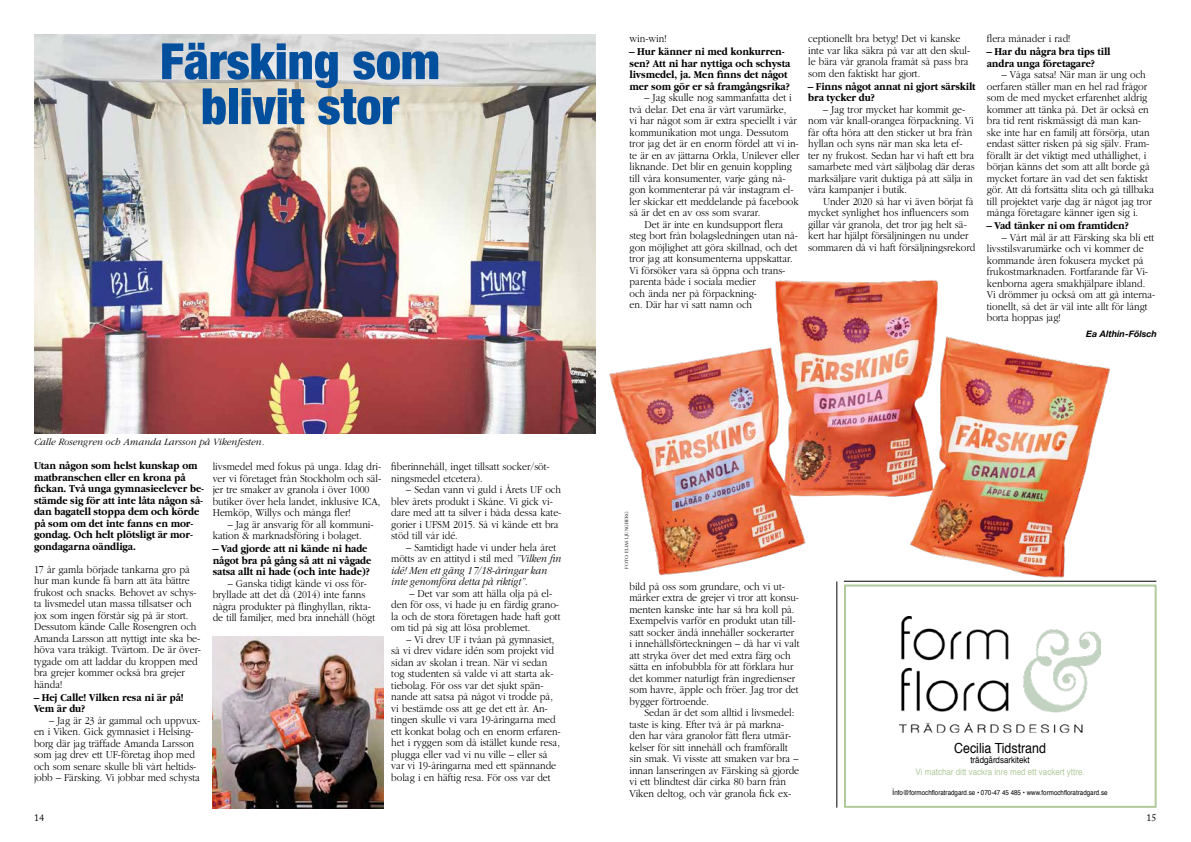
<style>
.page{position:relative;width:1191px;height:842px;background:#fff}
.page>*{position:absolute;margin:0;border:0;box-sizing:border-box;transform-origin:0 0}
.t1{font:900 condensed 50px/45px "Helvetica Neue";color:#024f9e;text-align:center}
.t2{font:14px "Helvetica";color:#000;scale:.89 1}
.t3{font:300 11px/11.5px "Garamond";color:#000;scale:.9 1}
.t4{font:700 11px/11.5px "Garamond";color:#000;scale:.9 1}
.t5{font:italic 300 11px/11.5px "Garamond";color:#000;scale:.9 1}
.t6{font:700 11px/11.5px "Garamond";color:#000}
.t7{font:italic 300 10px "Garamond";color:#000}
.t8{font:10px "Adobe Caslon Pro";color:#000}
.t9{font:9px "Helvetica";color:#b1ca9c;scale:.89 1}
.t10{font:9px "Helvetica";color:#000;scale:.89 1}
.t11{font:italic 700 9px "Helvetica Neue";color:#000}
.t12{font:7px "Helvetica";color:#000;scale:.89 1}
.t13{font:300 5px "Garamond";color:#000}
.s1{font-style:normal}
.s2{font-size:9px}
</style>
<div class="page">
<hr style="left:844px;top:581px;width:312px;height:1px;background:#000">
<div style="left:844px;top:584px;width:312px;height:224px;border:2px solid #b1ca9c"></div>
<img style="left:900px;top:616px;width:200px;height:117px">
<hr style="left:836px;top:581px;width:1px;height:227px;background:#000">
<img style="left:34px;top:34px;width:561px;height:400px">
<img style="left:213px;top:637px;width:170px;height:171px">
<img style="left:609px;top:280px;width:500px;height:320px">
<h1 class="t1" style="left:160px;top:36px;width:281px">Färsking som blivit stor</h1>
<p class="t7" style="left:34px;top:437px;width:232px">Calle Rosengren och Amanda Larsson på Vikenfesten.</p>
<p class="t4" style="left:34px;top:460px;width:190px">Utan någon som helst kunskap om matbranschen eller en krona på fickan. Två unga gymnasieelever be&shy;stämde sig för att inte låta någon så&shy;dan bagatell stoppa dem och körde på som om det inte fanns en mor&shy;gondag. Och helt plötsligt är mor&shy;gondagarna oändliga.</p>
<p class="t3" style="left:34px;top:564px;width:187px">17 år gamla började tankarna gro på hur man kunde få barn att äta bättre frukost och snacks. Behovet av schys&shy;ta livsmedel utan massa tillsatser och jox som ingen förstår sig på är stort.<br>Dessutom kände Calle Rosengren och Amanda Larsson att nyttigt inte ska be&shy;höva vara tråkigt. Tvärtom. De är över&shy;tygade om att laddar du kroppen med bra grejer kommer också bra grejer hända!</p>
<p class="t4" style="left:34px;top:692px;width:168px">– Hej Calle! Vilken resa ni är på!<br>Vem är du?</p>
<p class="t3" style="left:34px;top:715px;width:186px;text-indent:15px">– Jag är 23 år gammal och uppvux&shy;en i Viken. Gick gymnasiet i Helsing&shy;borg där jag träffade Amanda Larsson som jag drev ett UF-företag ihop med och som senare skulle bli vårt heltids&shy;jobb – Färsking. Vi jobbar med schysta</p>
<p class="t3" style="left:213px;top:461px;width:189px">livsmedel med fokus på unga. Idag dri&shy;ver vi företaget från Stockholm och säl&shy;jer tre smaker av granola i över 1000 butiker över hela landet, inklusive ICA, Hemköp, Willys och många fler!</p>
<p class="t3" style="left:213px;top:519px;width:180px;text-indent:15px">– Jag är ansvarig för all kommuni&shy;kation &amp; marknadsföring i bolaget.</p>
<p class="t6" style="left:213px;top:543px;width:160px">– Vad gjorde att ni kände ni hade något bra på gång så att ni vågade satsa allt ni hade (och inte hade)?</p>
<p class="t3" style="left:213px;top:578px;width:182px;text-indent:15px">– Ganska tidigt kände vi oss för&shy;bryllade att det då (2014) inte fanns några produkter på flinghyllan, rikta&shy;de till familjer, med bra innehåll (högt</p>
<p class="t3" style="left:391px;top:461px;width:178px">fiberinnehåll, inget tillsatt socker/söt&shy;ningsmedel etcetera).</p>
<p class="t3" style="left:391px;top:484px;width:190px;text-indent:15px">– Sedan vann vi guld i Årets UF och blev årets produkt i Skåne. Vi gick vi&shy;dare med att ta silver i båda dessa kate&shy;gorier i UFSM 2015. Så vi kände ett bra stöd till vår idé.</p>
<p class="t5" style="left:391px;top:542px;width:190px;text-indent:15px"><span class="s1">– Samtidigt hade vi under hela året mötts av en attityd i stil med</span> ”Vilken fin idé! Men ett gäng 17/18-åringar kan inte genomföra detta på riktigt”<span class="s1">.</span></p>
<p class="t3" style="left:391px;top:588px;width:189px;text-indent:18px">– Det var som att hälla olja på el&shy;den för oss, vi hade ju en färdig grano&shy;la och de stora företagen hade haft gott om tid på sig att lösa problemet.</p>
<p class="t3" style="left:391px;top:634px;width:190px;text-indent:15px">– Vi drev UF i tvåan på gymnasiet, så vi drev vidare idén som projekt vid sidan av skolan i trean. När vi sedan tog studenten så valde vi att starta ak&shy;tiebolag. För oss var det sjukt spän&shy;nande att satsa på något vi trodde på, vi bestämde oss att ge det ett år. An&shy;tingen skulle vi vara 19-åringarna med ett konkat bolag och en enorm erfaren&shy;het i ryggen som då istället kunde resa, plugga eller vad vi nu ville – eller så var vi 19-åringarna med ett spännande bolag i en häftig resa. För oss var det</p>
<p class="t3" style="left:629px;top:33px;width:43px">win-win!</p>
<p class="t4" style="left:629px;top:46px;width:180px">– Hur känner ni med konkurren&shy;sen? Att ni har nyttiga och schysta livsmedel, ja. Men finns det något mer som gör er så framgångsrika?</p>
<p class="t3" style="left:629px;top:92px;width:190px;text-indent:15px">– Jag skulle nog sammanfatta det i två delar. Det ena är vårt varumärke,<br>vi har något som är extra speciellt i vår kommunikation mot unga. Dessutom tror jag det är en enorm fördel att vi in&shy;te är en av jättarna Orkla, Unilever eller liknande. Det blir en genuin koppling till våra konsumenter, varje gång nå&shy;gon kommenterar på vår instagram el&shy;ler skickar ett meddelande på facebook så är det en av oss som svarar.</p>
<p class="t3" style="left:629px;top:219px;width:189px;text-indent:15px">Det är inte en kundsupport flera steg bort från bolagsledningen utan nå&shy;gon möjlighet att göra skillnad, och det tror jag att konsumenterna uppskattar.<br>Vi försöker vara så öppna och trans&shy;parenta både i sociala medier<br>och ända ner på förpackning-<br>en. Där har vi satt namn och</p>
<p class="t3" style="left:808px;top:33px;width:182px">ceptionellt bra betyg! Det vi kanske inte var lika säkra på var att den skul&shy;le bära vår granola framåt så pass bra som den faktiskt har gjort.</p>
<p class="t4" style="left:808px;top:81px;width:187px">– Finns något annat ni gjort särskilt bra tycker du?</p>
<p class="t3" style="left:808px;top:104px;width:187px;text-indent:15px">– Jag tror mycket har kommit ge&shy;nom vår knall-orangea förpackning. Vi får ofta höra att den sticker ut bra från hyllan och syns när man ska leta ef&shy;ter ny frukost. Sedan har vi haft ett bra samarbete med vårt säljbolag där deras marksäljare varit duktiga på att sälja in våra kampanjer i butik.</p>
<p class="t3" style="left:808px;top:196px;width:187px;text-indent:15px">Under 2020 så har vi även börjat få mycket synlighet hos influencers som gillar vår granola, det tror jag helt sä&shy;kert har hjälpt försäljningen nu under sommaren då vi haft försäljningsrekord</p>
<p class="t3" style="left:986px;top:33px;width:94px">flera månader i rad!</p>
<p class="t4" style="left:986px;top:46px;width:139px">– Har du några bra tips till andra unga företagare?</p>
<p class="t3" style="left:986px;top:69px;width:187px;text-indent:15px">– Våga satsa! När man är ung och oerfaren ställer man en hel rad frågor som de med mycket erfarenhet aldrig kommer att tänka på. Det är också en bra tid rent riskmässigt då man kan&shy;ske inte har en familj att försörja, utan endast sätter risken på sig själv. Fram&shy;förallt är det viktigt med uthållighet, i början känns det som att allt borde gå mycket fortare än vad det sen faktiskt gör. Att då fortsätta slita och gå tillbaka till projektet varje dag är något jag tror många företagare känner igen sig i.</p>
<p class="t4" style="left:986px;top:220px;width:159px">– Vad tänker ni om framtiden?</p>
<p class="t3" style="left:986px;top:232px;width:189px;text-indent:15px">– Vårt mål är att Färsking ska bli ett livsstilsvarumärke och vi kommer de kommande åren fokusera mycket på frukostmarknaden. Fortfarande får Vi&shy;kenborna agera smakhjälpare ibland.<br>Vi drömmer ju också om att gå interna&shy;tionellt, så det är väl inte allt för långt borta hoppas jag!</p>
<p class="t11" style="left:1086px;top:327px;width:72px">Ea Althin-Fölsch</p>
<p class="t13" style="left:624px;top:569px;width:59px;rotate:-90deg">FOTO: ELIAS LJUNGBERG</p>
<p class="t3" style="left:629px;top:581px;width:190px">bild på oss som grundare, och vi ut&shy;märker extra de grejer vi tror att konsu&shy;menten kanske inte har så bra koll på.<br>Exempelvis varför en produkt utan till&shy;satt socker ändå innehåller sockerarter<br>i innehållsförteckningen – då har vi valt att stryka över det med extra färg och sätta en infobubbla för att förklara hur det kommer naturligt från ingredienser som havre, äpple och fröer. Jag tror det bygger förtroende.</p>
<p class="t3" style="left:629px;top:707px;width:190px;text-indent:15px">Sedan är det som alltid i livsmedel: taste is king. Efter två år på markna&shy;den har våra granolor fått flera utmär&shy;kelser för sitt innehåll och framförallt sin smak. Vi visste att smaken var bra – innan lanseringen av Färsking så gjorde vi ett blindtest där cirka 80 barn från Viken deltog, och vår granola fick ex-</p>
<p class="t2" style="left:954px;top:738px;width:105px">Cecilia Tidstrand</p>
<p class="t10" style="left:970px;top:753px;width:68px">trädgårdsarkitekt</p>
<p class="t9" style="left:915px;top:765px;width:191px">Vi matchar ditt vackra inre med ett vackert yttre.</p>
<p class="t12" style="left:892px;top:787px;width:243px"><span class="s2">i</span>nfo@formochfloratradgard.se • 070-47 45 485 • www.formochfloratradgard.se</p>
<p class="t8" style="left:34px;top:812px;width:11px">14</p>
<p class="t8" style="left:1146px;top:812px;width:11px">15</p>
</div>
